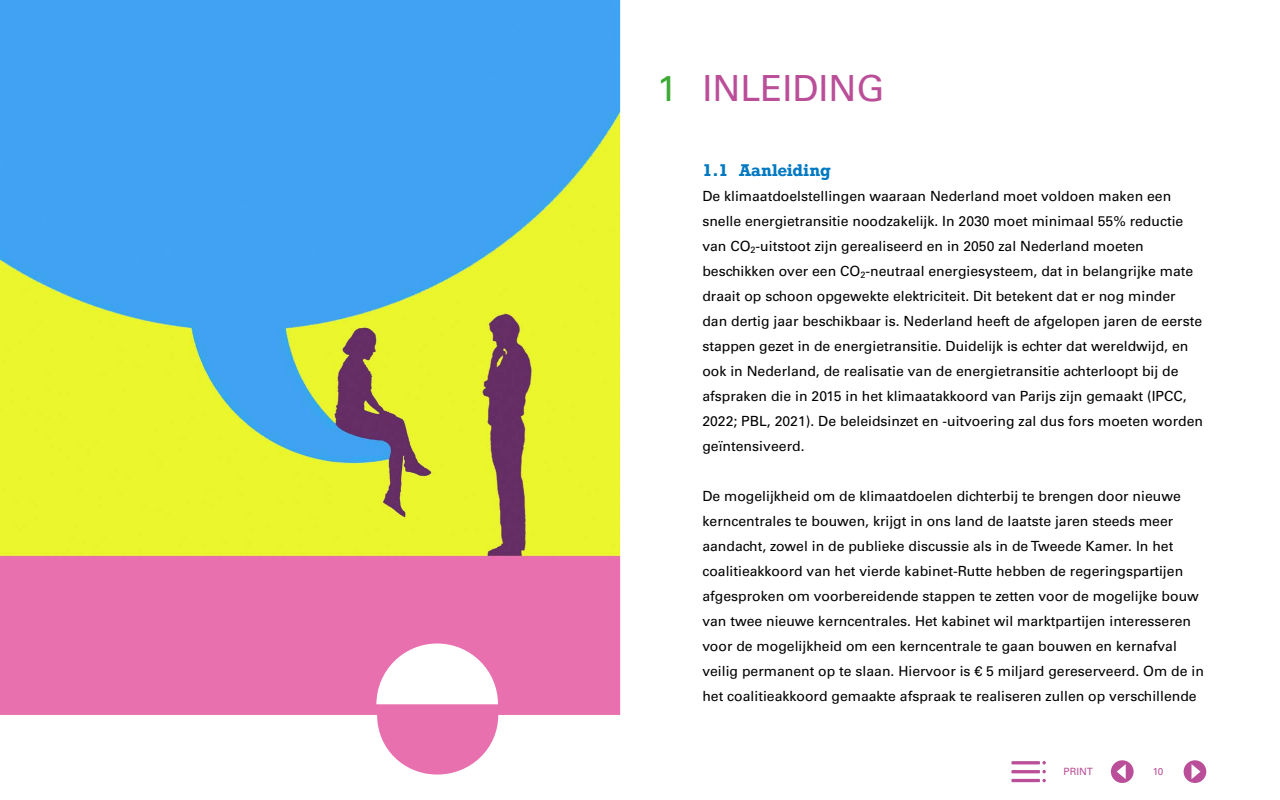
<style>
.page{position:relative;width:1280px;height:800px;background:#fff}
.page>*{position:absolute;margin:0;border:0;box-sizing:border-box;transform-origin:0 0}
.HOOFDSTUK_TITEL__H1{font:36px "Univers LT Std";color:#ba4e98}
.Paragraafkop_rockwel{font:700 16px "Rockwell";letter-spacing:-.01em;color:#0079c2}
.platte_tekst__P{font:14px/25px "Univers LT Std";color:#000}
.t1{font:10px "Univers LT Std";color:#ba4e98}
.s1{color:#3baa35}
</style>
<div class="page">
<svg style="left:1184px;top:760px;width:22px;height:23px"></svg>
<svg style="left:1111px;top:760px;width:23px;height:23px"></svg>
<svg style="left:1042px;top:779px;width:4px;height:3px"></svg>
<hr style="left:1011px;top:779px;width:29px;height:3px;background:#ba4e98">
<hr style="left:1011px;top:770px;width:29px;height:3px;background:#ba4e98">
<svg style="left:1042px;top:770px;width:4px;height:3px"></svg>
<hr style="left:1011px;top:761px;width:29px;height:3px;background:#ba4e98">
<svg style="left:1042px;top:761px;width:4px;height:3px"></svg>
<img style="left:0;top:0;width:620px;height:775px">
<h1 class="HOOFDSTUK_TITEL__H1" style="left:657px;top:67px;width:229px"><span class="s1">1</span> INLEIDING</h1>
<h2 class="Paragraafkop_rockwel" style="left:702px;top:160px;width:130px">1.1 Aanleiding</h2>
<p class="platte_tekst__P" style="left:702px;top:184px;width:502px">De klimaatdoelstellingen waaraan Nederland moet voldoen maken een snelle energietransitie noodzakelijk. In 2030 moet minimaal 55% reductie van CO<sub>2</sub>-uitstoot zijn gerealiseerd en in 2050 zal Nederland moeten beschikken over een CO<sub>2</sub>-neutraal energiesysteem, dat in belangrijke mate draait op schoon opgewekte elektriciteit. Dit betekent dat er nog minder dan dertig jaar beschikbaar is. Nederland heeft de afgelopen jaren de eerste stappen gezet in de energietransitie. Duidelijk is echter dat wereldwijd, en ook in Nederland, de realisatie van de energietransitie achterloopt bij de afspraken die in 2015 in het klimaatakkoord van Parijs zijn gemaakt (IPCC, 2022; PBL, 2021). De beleidsinzet en -uitvoering zal dus fors moeten worden geïntensiveerd.</p>
<p class="platte_tekst__P" style="left:702px;top:484px;width:503px">De mogelijkheid om de klimaatdoelen dichterbij te brengen door nieuwe kerncentrales te bouwen, krijgt in ons land de laatste jaren steeds meer aandacht, zowel in de publieke discussie als in de Tweede Kamer. In het coalitieakkoord van het vierde kabinet-Rutte hebben de regeringspartijen afgesproken om voorbereidende stappen te zetten voor de mogelijke bouw van twee nieuwe kerncentrales. Het kabinet wil marktpartijen interesseren voor de mogelijkheid om een kerncentrale te gaan bouwen en kernafval veilig permanent op te slaan. Hiervoor is € 5 miljard gereserveerd. Om de in het coalitieakkoord gemaakte afspraak te realiseren zullen op verschillende</p>
<p class="t1" style="left:1064px;top:765px;width:31px">PRINT</p>
<p class="t1" style="left:1153px;top:765px;width:12px">10</p>
</div>
